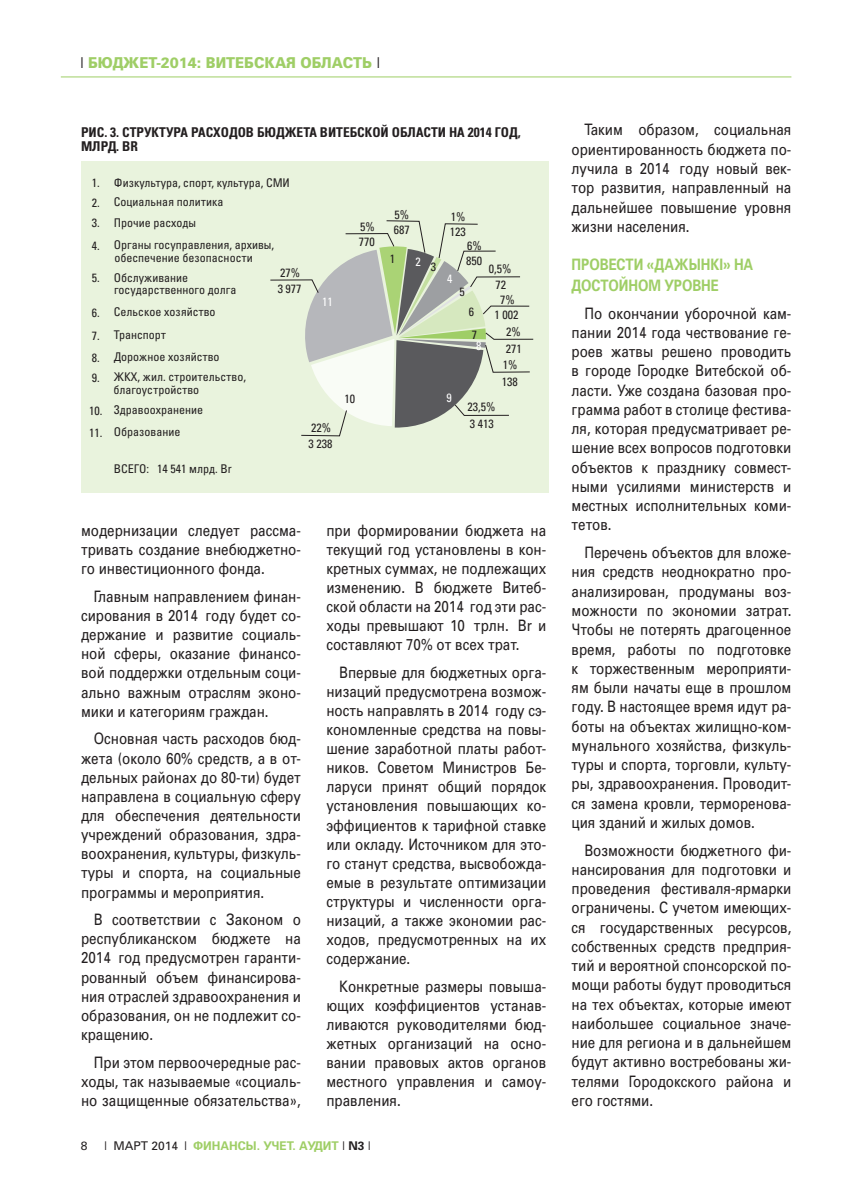
<style>
.page{position:relative;width:851px;height:1191px;background:#fff}
.page>*{position:absolute;margin:0;border:0;box-sizing:border-box;transform-origin:0 0}
.Обычный{font:15.75px/19.2px "Partner";color:#231f20;text-align:justify;scale:.85 1}
.Podzag_1{font:700 15.75px/21.5px "Partner";letter-spacing:-.005em;color:#9fce66;scale:.85 1}
.t1{font:800 15px "Partner";color:#9fce66;scale:.9 1}
.заголовок-магистраль{font:700 13.5px/13.5px "Partner Condensed";color:#231f20}
.t2{font:12px/19.6px "Partner Condensed";color:#231f20}
.t3{font:700 12px "Partner";color:#9fce66}
.t4{font:12px "Partner Condensed";color:#fff}
.t5{font:12px "Partner";color:#231f20}
.s1{font-weight:400;color:#231f20}
.s2{color:#231f20}
</style>
<div class="page">
<hr style="left:61px;top:77px;width:730px;height:1px;background:#9fce66">
<div style="left:81px;top:161px;width:467px;height:332px;background:#e9f3dd"></div>
<svg style="left:270px;top:220px;width:263px;height:216px"></svg>
<p class="t1" style="left:80px;top:54px;width:335px"><span class="s1">|</span> БЮДЖЕТ-2014: ВИТЕБСКАЯ ОБЛАСТЬ <span class="s1">|</span></p>
<p class="заголовок-магистраль" style="left:81px;top:127px;width:441px">РИС. 3. СТРУКТУРА РАСХОДОВ БЮДЖЕТА ВИТЕБСКОЙ ОБЛАСТИ НА 2014 ГОД,<br>МЛРД. BR</p>
<p class="t2" style="left:114px;top:174px;width:177px">Физкультура, спорт, культура, СМИ<br>Социальная политика</p>
<p class="t2" style="left:114px;top:212px;width:162px;line-height:22.5px">Прочие расходы<br>Органы госуправления, архивы,</p>
<p class="t2" style="left:114px;top:268px;width:76px">Обслуживание</p>
<p class="t2" style="left:114px;top:303px;width:103px">Сельское хозяйство</p>
<p class="t2" style="left:92px;top:174px;width:10px;text-align:justify">1.<br>2.<br>3.</p>
<p class="t2" style="left:92px;top:237px;width:9px">4.</p>
<p class="t2" style="left:92px;top:269px;width:9px">5.</p>
<p class="t2" style="left:92px;top:304px;width:9px">6.</p>
<p class="t2" style="left:92px;top:325px;width:76px">7. Транспорт</p>
<p class="t2" style="left:92px;top:347px;width:129px">8. Дорожное хозяйство</p>
<p class="t2" style="left:394px;top:206px;width:16px">5%</p>
<p class="t2" style="left:450px;top:207px;width:16px">1%</p>
<p class="t2" style="left:360px;top:218px;width:16px">5%</p>
<p class="t2" style="left:393px;top:221px;width:17px">687</p>
<p class="t2" style="left:449px;top:223px;width:17px">123</p>
<p class="t2" style="left:359px;top:233px;width:17px">770</p>
<p class="t2" style="left:467px;top:236px;width:16px">6%</p>
<p class="t2" style="left:114px;top:249px;width:140px">обеспечение безопасности</p>
<p class="t2" style="left:390px;top:250px;width:7px">1</p>
<p class="t2" style="left:466px;top:252px;width:17px">850</p>
<p class="t4" style="left:415px;top:257px;width:7px">2</p>
<p class="t2" style="left:431px;top:258px;width:7px">3</p>
<p class="t2" style="left:488px;top:260px;width:24px">0,5%</p>
<p class="t2" style="left:494px;top:306px;width:25px">1 002</p>
<p class="t2" style="left:277px;top:265px;width:25px;line-height:16.2px">27%<br>3 977</p>
<p class="t4" style="left:447px;top:274px;width:7px">4</p>
<p class="t2" style="left:495px;top:276px;width:12px">72</p>
<p class="t2" style="left:459px;top:283px;width:7px">5</p>
<p class="t2" style="left:114px;top:281px;width:124px">государственного долга</p>
<p class="t2" style="left:500px;top:290px;width:16px">7%</p>
<p class="t4" style="left:322px;top:297px;width:12px">11</p>
<p class="t2" style="left:469px;top:301px;width:10px;line-height:23.1px">6<br>7</p>
<p class="t2" style="left:506px;top:324px;width:17px;line-height:16.6px">2%<br>271</p>
<p class="t4" style="left:476px;top:341px;width:7px">8</p>
<p class="t2" style="left:502px;top:357px;width:17px;line-height:16.6px">1%<br>138</p>
<p class="t2" style="left:92px;top:368px;width:155px">9. ЖКХ, жил. строительство,</p>
<p class="t2" style="left:113px;top:381px;width:87px">благоустройство</p>
<p class="t2" style="left:344px;top:390px;width:12px">10</p>
<p class="t4" style="left:446px;top:393px;width:7px">9</p>
<p class="t2" style="left:467px;top:398px;width:29px">23,5%</p>
<p class="t2" style="left:89px;top:401px;width:115px">10. Здравоохранение</p>
<p class="t2" style="left:89px;top:422px;width:92px">11. Образование</p>
<p class="t2" style="left:469px;top:415px;width:25px">3 413</p>
<p class="t2" style="left:311px;top:418px;width:21px">22%</p>
<p class="t2" style="left:308px;top:435px;width:25px">3 238</p>
<p class="t2" style="left:114px;top:460px;width:119px">ВСЕГО: 14 541 млрд. Br</p>
<p class="Обычный" style="left:81px;top:521px;width:260px">модернизации следует рассма&shy;тривать создание внебюджетно&shy;го инвестиционного фонда.</p>
<p class="Обычный" style="left:81px;top:587px;width:260px;text-indent:13px">Главным направлением финан&shy;сирования в 2014 году будет со&shy;держание и развитие социаль&shy;ной сферы, оказание финансо&shy;вой поддержки отдельным соци&shy;ально важным отраслям эконо&shy;мики и категориям граждан.</p>
<p class="Обычный" style="left:81px;top:729px;width:260px;text-indent:13px">Основная часть расходов бюд&shy;жета (около 60% средств, а в от&shy;дельных районах до 80-ти) будет направлена в социальную сферу для обеспечения деятельности учреждений образования, здра&shy;воохранения, культуры, физкуль&shy;туры и спорта, на социальные программы и мероприятия.</p>
<p class="Обычный" style="left:81px;top:910px;width:260px;text-indent:13px">В соответствии с Законом о республиканском бюджете на 2014 год предусмотрен гаранти&shy;рованный объем финансирова&shy;ния отраслей здравоохранения и образования, он не подлежит со&shy;кращению.</p>
<p class="Обычный" style="left:81px;top:1052px;width:260px;text-indent:13px">При этом первоочередные рас&shy;ходы, так называемые «социаль&shy;но защищенные обязательства»,</p>
<p class="Обычный" style="left:326px;top:521px;width:260px">при формировании бюджета на текущий год установлены в кон&shy;кретных суммах, не подлежащих изменению. В бюджете Витеб&shy;ской области на 2014 год эти рас&shy;ходы превышают 10 трлн. Br и составляют 70% от всех трат.</p>
<p class="Обычный" style="left:326px;top:663px;width:260px;text-indent:13px">Впервые для бюджетных орга&shy;низаций предусмотрена возмож&shy;ность направлять в 2014 году сэ&shy;кономленные средства на повы&shy;шение заработной платы работ&shy;ников. Советом Министров Бе&shy;ларуси принят общий порядок установления повышающих ко&shy;эффициентов к тарифной ставке или окладу. Источником для это&shy;го станут средства, высвобожда&shy;емые в результате оптимизации структуры и численности орга&shy;низаций, а также экономии рас&shy;ходов, предусмотренных на их содержание.</p>
<p class="Обычный" style="left:326px;top:976px;width:260px;text-indent:13px">Конкретные размеры повыша&shy;ющих коэффициентов устанав&shy;ливаются руководителями бюд&shy;жетных организаций на осно&shy;вании правовых актов органов местного управления и самоу&shy;правления.</p>
<p class="t5" style="left:81px;top:1138px;width:8px">8</p>
<p class="t3" style="left:104px;top:1138px;width:268px"><span class="s1">| МАРТ 2014 |</span> ФИНАНСЫ. УЧЕТ. АУДИТ <span class="s1">|</span> <span class="s2">N3</span> <span class="s1">|</span></p>
<p class="Обычный" style="left:571px;top:120px;width:260px;text-indent:13px">Таким образом, социальная ориентированность бюджета по&shy;лучила в 2014 году новый век&shy;тор развития, направленный на дальнейшее повышение уровня жизни населения.</p>
<p class="Podzag_1" style="left:571px;top:253px;width:215px">ПРОВЕСТИ «ДАЖЫНКI» НА<br>ДОСТОЙНОМ УРОВНЕ</p>
<p class="Обычный" style="left:571px;top:303px;width:260px;text-indent:13px">По окончании уборочной кам&shy;пании 2014 года чествование ге&shy;роев жатвы решено проводить в городе Городке Витебской об&shy;ласти. Уже создана базовая про&shy;грамма работ в столице фестива&shy;ля, которая предусматривает ре&shy;шение всех вопросов подготовки объектов к празднику совмест&shy;ными усилиями министерств и местных исполнительных коми&shy;тетов.</p>
<p class="Обычный" style="left:571px;top:543px;width:260px;text-indent:13px">Перечень объектов для вложе&shy;ния средств неоднократно про&shy;анализирован, продуманы воз&shy;можности по экономии затрат.<br>Чтобы не потерять драгоценное время, работы по подготовке к торжественным мероприяти&shy;ям были начаты еще в прошлом году. В настоящее время идут ра&shy;боты на объектах жилищно-ком&shy;мунального хозяйства, физкуль&shy;туры и спорта, торговли, культу&shy;ры, здравоохранения. Проводит&shy;ся замена кровли, терморенова&shy;ция зданий и жилых домов.</p>
<p class="Обычный" style="left:571px;top:840px;width:260px;text-indent:13px">Возможности бюджетного фи&shy;нансирования для подготовки и проведения фестиваля-ярмарки ограничены. С учетом имеющих&shy;ся государственных ресурсов, собственных средств предприя&shy;тий и вероятной спонсорской по&shy;мощи работы будут проводиться на тех объектах, которые имеют наибольшее социальное значе&shy;ние для региона и в дальнейшем будут активно востребованы жи&shy;телями Городокского района и его гостями.</p>
</div>
